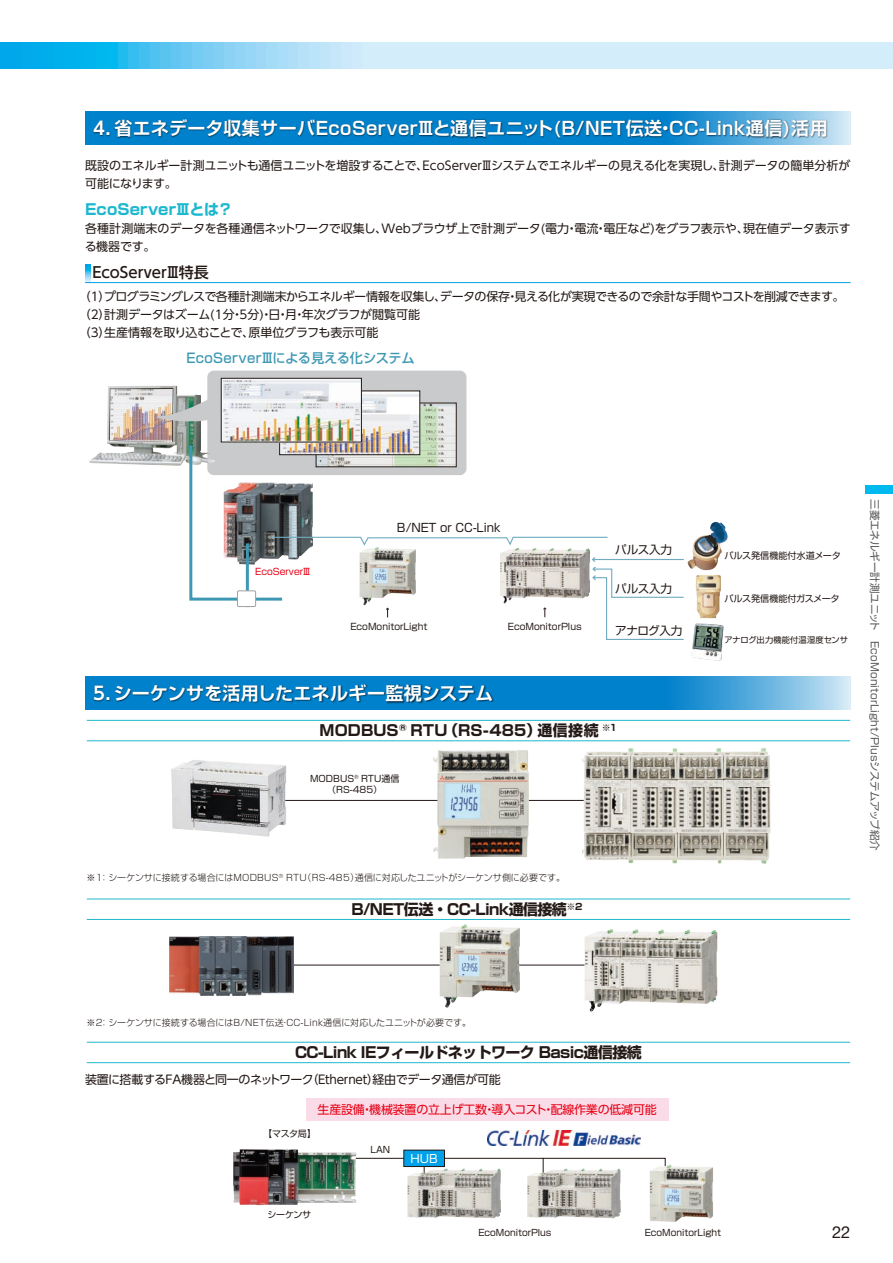
<style>
.page{position:relative;width:893px;height:1263px;background:#fff}
.page>*{position:absolute;margin:0;border:0;box-sizing:border-box;transform-origin:0 0}
.t1{font:700 18px "Shin Go Pro De";letter-spacing:.025em;color:#fff}
.t2{font:700 18px "Shin Go Pro De";letter-spacing:.005em;color:#fff}
.t3{font:16.5px "Helvetica Neue LT Std";color:#231916}
.t4{font:700 15px "Shin Go Pro";letter-spacing:-.04em;color:#231916}
.t5{font:700 15px "Shin Go Pro";letter-spacing:.01em;color:#231916}
.t6{font:700 15px "Shin Go Pro";letter-spacing:.005em;color:#1eb8ce}
.t7{font:500 15px "UD Shin Go Pro";color:#231916}
.t8{font:500 13.2px "Shin Go Pro";letter-spacing:-.01em;color:#3e98b4}
.t9{font:12px/18px "UD Shin Go Pro";letter-spacing:-.02em;color:#231916}
.t10{font:12px "UD Shin Go Pro";letter-spacing:-.02em;color:#e60013}
.t11{font:11.55px "Shin Go Pro";letter-spacing:-.01em;color:#231916}
.t12{font:11.4px "Shin Go Pro";color:#fff}
.t13{font:10.5px "Shin Go Pro";letter-spacing:.01em;color:#595857}
.t14{font:9.15px "Shin Go Pr 6 N";color:#231916}
.t15{font:9.15px "Shin Go Pr 6 N";letter-spacing:-.03em;color:#231916}
.t16{font:9.15px "Shin Go Pr 6 N";color:#e60013}
.t17{font:300 9px "Shin Go Pro";color:#231916}
.t18{font:9px/10.8px "Shin Go Pro";color:#231916;text-align:center}
.t19{font:8.25px "Shin Go Pro";letter-spacing:.005em;color:#231916}
.s1{font-family:"UD Shin Go Pro De"}
</style>
<div class="page">
<div style="left:865px;top:485px;width:28px;height:8px;background:#00b9ef"></div>
<img style="left:527px;top:1178px;width:94px;height:40px">
<img style="left:407px;top:1178px;width:94px;height:40px">
<div style="left:306px;top:1098px;width:362px;height:22px;background:#fadce9"></div>
<svg style="left:85px;top:111px;width:765px;height:34px;background:#2693d3"></svg>
<img style="left:91px;top:117px;width:740px;height:27px">
<svg style="left:85px;top:676px;width:765px;height:34px;background:#2794d3"></svg>
<img style="left:91px;top:682px;width:405px;height:27px">
<svg style="left:85px;top:265px;width:5px;height:17px"></svg>
<hr style="left:85px;top:282px;width:765px;height:1px;background:#00a1e9">
<hr style="left:276px;top:800px;width:420px;height:1px;background:#231916">
<img style="left:171px;top:760px;width:115px;height:77px">
<img style="left:433px;top:750px;width:96px;height:109px">
<img style="left:582px;top:748px;width:188px;height:116px">
<hr style="left:286px;top:965px;width:303px;height:1px;background:#231916">
<img style="left:170px;top:937px;width:124px;height:58px">
<img style="left:440px;top:924px;width:80px;height:83px">
<img style="left:584px;top:929px;width:133px;height:83px">
<hr style="left:87px;top:740px;width:763px;height:1px;background:#1eb8ce">
<hr style="left:87px;top:720px;width:763px;height:1px;background:#1eb8ce">
<hr style="left:87px;top:919px;width:763px;height:1px;background:#1eb8ce">
<hr style="left:87px;top:899px;width:763px;height:1px;background:#1eb8ce">
<svg style="left:356px;top:1157px;width:310px;height:21px"></svg>
<hr style="left:87px;top:1062px;width:763px;height:1px;background:#1eb8ce">
<hr style="left:87px;top:1042px;width:763px;height:1px;background:#1eb8ce">
<svg style="left:208px;top:371px;width:258px;height:103px;background:#c2c3c4"></svg>
<div style="left:207px;top:371px;width:259px;height:104px;border:1px solid #c9cacb;border-radius:6px"></div>
<img style="left:89px;top:385px;width:120px;height:81px">
<img style="left:110px;top:389px;width:63px;height:53px">
<img style="left:420px;top:405px;width:34px;height:37px">
<img style="left:362px;top:393px;width:56px;height:49px">
<img style="left:223px;top:380px;width:137px;height:60px">
<div style="left:221px;top:378px;width:141px;height:64px;border:1px solid #231916"></div>
<svg style="left:156px;top:393px;width:65px;height:34px;background:#bebfbb"></svg>
<img style="left:690px;top:522px;width:25px;height:38px">
<img style="left:695px;top:575px;width:26px;height:43px">
<img style="left:692px;top:623px;width:32px;height:37px">
<svg style="left:188px;top:442px;width:496px;height:198px"></svg>
<svg style="left:0;top:43px;width:893px;height:26px;background:#a3ddf7"></svg>
<img style="left:233px;top:1149px;width:123px;height:56px">
<img style="left:488px;top:1130px;width:153px;height:15px">
<img style="left:650px;top:1164px;width:63px;height:58px">
<div style="left:404px;top:1150px;width:40px;height:16px;background:#00a1e9"></div>
<div style="left:404px;top:1150px;width:41px;height:17px;border:1px solid #231916"></div>
<h1 class="t1" style="left:93px;top:113px;width:736px"><span class="s1">4．</span>省エネデータ収集サーバEcoServerⅢと通信ユニット(B/NET伝送・CC-Link通信)活用</h1>
<p class="t9" style="left:85px;top:156px;width:767px">既設のエネルギー計測ユニットも通信ユニットを増設することで、EcoServerⅢシステムでエネルギーの見える化を実現し、計測データの簡単分析が可能になります。</p>
<p class="t6" style="left:85px;top:197px;width:149px">EcoServerⅢとは？</p>
<p class="t9" style="left:85px;top:219px;width:767px">各種計測端末のデータを各種通信ネットワークで収集し、Webブラウザ上で計測データ(電力・電流・電圧など)をグラフ表示や、現在値データ表示する機器です。</p>
<p class="t7" style="left:92px;top:260px;width:118px">EcoServerⅢ特長</p>
<p class="t9" style="left:79px;top:287px;width:767px">（1）プログラミングレスで各種計測端末からエネルギー情報を収集し、データの保存・見える化が実現できるので余計な手間やコストを削減できます。（2）計測データはズーム(1分・5分)・日・月・年次グラフが閲覧可能<br>（3）生産情報を取り込むことで、原単位グラフも表示可能</p>
<p class="t8" style="left:186px;top:347px;width:230px">EcoServerⅢによる見える化システム</p>
<p class="t16" style="left:255px;top:564px;width:57px">EcoServerⅢ</p>
<p class="t11" style="left:397px;top:518px;width:105px">B/NET or CC-Link</p>
<p class="t14" style="left:350px;top:619px;width:79px">EcoMonitorLight</p>
<p class="t14" style="left:508px;top:619px;width:75px">EcoMonitorPlus</p>
<h1 class="t2" style="left:93px;top:678px;width:401px"><span class="s1">5．</span>シーケンサを活用したエネルギー監視システム</h1>
<p class="t11" style="left:615px;top:541px;width:58px">パルス入力</p>
<p class="t11" style="left:615px;top:579px;width:58px">パルス入力</p>
<p class="t11" style="left:615px;top:621px;width:69px">アナログ入力</p>
<p class="t5" style="left:320px;top:719px;width:299px">MODBUS<sup>®</sup> RTU（RS-485）通信接続 <sup>※1</sup></p>
<p class="t18" style="left:310px;top:772px;width:91px">MODBUS<sup>®</sup> RTU通信（RS-485）</p>
<p class="t17" style="left:87px;top:870px;width:480px">※1： シーケンサに接続する場合にはMODBUS<sup>®</sup> RTU（RS-485）通信に対応したユニットがシーケンサ側に必要です。</p>
<p class="t4" style="left:351px;top:897px;width:233px">B/NET伝送・CC-Link通信接続<sup>※2</sup></p>
<p class="t14" style="left:724px;top:548px;width:118px">パルス発信機能付水道メータ</p>
<p class="t15" style="left:724px;top:591px;width:117px">パルス発信機能付ガスメータ</p>
<p class="t19" style="left:724px;top:633px;width:125px">アナログ出力機能付温湿度センサ</p>
<p class="t13" style="left:883px;top:485px;width:368px;rotate:90deg">　 三菱エネルギー計測ユニット　EcoMonitorLight/Plusシステムアップ紹介</p>
<p class="t17" style="left:87px;top:1015px;width:386px">※2： シーケンサに接続する場合にはB/NET伝送・CC-Link通信に対応したユニットが必要です。</p>
<p class="t4" style="left:295px;top:1040px;width:348px">CC-Link IEフィールドネットワーク Basic通信接続</p>
<p class="t9" style="left:85px;top:1070px;width:417px">装置に搭載するFA機器と同一のネットワーク（Ethernet）経由でデータ通信が可能</p>
<p class="t18" style="left:263px;top:1127px;width:55px">【マスタ局】</p>
<p class="t10" style="left:318px;top:1100px;width:341px">生産設備・機械装置の立上げ工数・導入コスト・配線作業の低減可能</p>
<p class="t18" style="left:370px;top:1143px;width:21px">LAN</p>
<p class="t12" style="left:410px;top:1149px;width:29px">HUB</p>
<p class="t18" style="left:268px;top:1208px;width:45px">シーケンサ</p>
<p class="t18" style="left:478px;top:1225px;width:75px">EcoMonitorPlus</p>
<p class="t18" style="left:645px;top:1225px;width:78px">EcoMonitorLight</p>
<h2 class="t3" style="left:832px;top:1222px;width:20px">22</h2>
</div>
